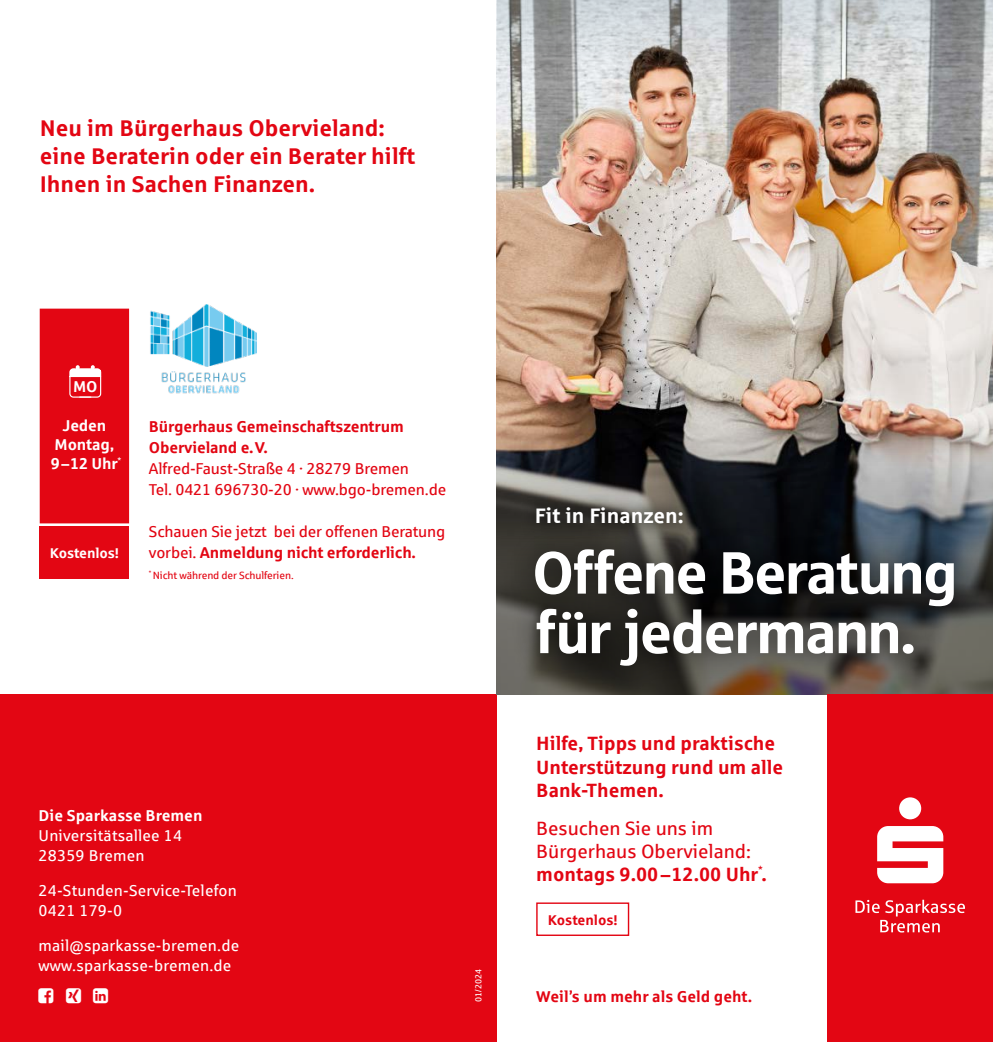
<style>
.page{position:relative;width:993px;height:1042px;background:#fff}
.page>*{position:absolute;margin:0;border:0;box-sizing:border-box;transform-origin:0 0}
.t1{font:59.5px/59.5px "Sparkasse Head";color:#fff}
.t2{font:700 22.75px/28px "Sparkasse Rg";color:#e30613}
.t3{font:700 21px "Sparkasse Rg";color:#fff}
.t4{font:19.25px/23.1px "Sparkasse Rg";color:#e30613}
.t5{font:700 19.25px/23.1px "Sparkasse Rg";color:#e30613}
.t6{font:15.75px/21px "Sparkasse Rg";letter-spacing:-.01em;color:#e30613}
.t7{font:15.75px/20.1px "Sparkasse Rg";letter-spacing:.01em;color:#fff}
.t8{font:700 15.75px/21px "Sparkasse Rg";letter-spacing:-.01em;color:#e30613}
.t9{font:700 15.75px/19.2px "Sparkasse Rg";letter-spacing:-.01em;color:#fff;text-align:center}
.t10{font:700 14.17px "Sparkasse Rg";letter-spacing:-.005em;color:#e30613}
.t11{font:700 14.17px "Sparkasse Rg";letter-spacing:-.01em;color:#fff}
.t12{font:10.5px "Sparkasse Rg";letter-spacing:-.01em;color:#e30613}
.t13{font:8.75px "Sparkasse Rg";letter-spacing:.005em;color:#fff}
.s1{font-weight:700}
</style>
<div class="page">
<div style="left:0;top:694px;width:496px;height:348px;background:#e30613"></div>
<img style="left:496px;top:0;width:496px;height:400px">
<svg style="left:497px;top:0;width:495px;height:121px;background:#b8b5b3"></svg>
<img style="left:496px;top:400px;width:496px;height:294px">
<div style="left:827px;top:694px;width:165px;height:348px;background:#e30613"></div>
<svg style="left:877px;top:797px;width:66px;height:86px"></svg>
<svg style="left:855px;top:900px;width:109px;height:32px"></svg>
<div style="left:507px;top:521px;width:474px;height:172px;background:#000;opacity:.5"></div>
<div style="left:520px;top:492px;width:177px;height:48px;background:#000;opacity:.75"></div>
<div style="left:536px;top:902px;width:93px;height:34px;border:1px solid #e30613"></div>
<img style="left:150px;top:305px;width:106px;height:88px">
<div style="left:40px;top:309px;width:89px;height:214px;background:#e30613"></div>
<svg style="left:69px;top:365px;width:33px;height:33px"></svg>
<div style="left:40px;top:526px;width:89px;height:53px;background:#e30613"></div>
<h2 class="t2" style="left:40px;top:113px;width:377px">Neu im Bürgerhaus Obervieland: eine Beraterin oder ein Berater hilft<br>Ihnen in Sachen Finanzen.</h2>
<p class="t9" style="left:73px;top:377px;width:26px">MO</p>
<p class="t9" style="left:51px;top:415px;width:72px">Jeden<br>Montag,<br>9–12 Uhr<sup>*</sup></p>
<p class="t11" style="left:50px;top:544px;width:71px">Kostenlos!</p>
<p class="t8" style="left:149px;top:415px;width:256px">Bürgerhaus Gemeinschaftszentrum<br>Obervieland e.V.</p>
<p class="t6" style="left:149px;top:457px;width:299px">Alfred-Faust-Straße 4 · 28279 Bremen<br>Tel. 0421 696730-20 · www.bgo-bremen.de</p>
<p class="t6" style="left:149px;top:520px;width:298px">Schauen Sie jetzt bei der offenen Beratung vorbei. <span class="s1">Anmeldung nicht erforderlich.</span></p>
<p class="t12" style="left:149px;top:569px;width:146px"><sup>*</sup> Nicht während der Schulferien.</p>
<p class="t9" style="left:39px;top:805px;width:165px">Die Sparkasse Bremen</p>
<p class="t7" style="left:39px;top:825px;width:145px">Universitätsallee 14<br>28359 Bremen</p>
<p class="t7" style="left:39px;top:880px;width:200px">24-Stunden-Service-Telefon<br>0421 179-0</p>
<p class="t7" style="left:39px;top:935px;width:202px">mail@sparkasse-bremen.de www.sparkasse-bremen.de</p>
<p class="t13" style="left:473px;top:1002px;width:35px;rotate:-90deg">01/2024</p>
<h3 class="t3" style="left:535px;top:503px;width:150px">Fit in Finanzen:</h3>
<h1 class="t1" style="left:532px;top:541px;width:425px">Offene Beratung für jedermann.</h1>
<p class="t5" style="left:536px;top:731px;width:248px">Hilfe, Tipps und praktische<br>Unterstützung rund um alle<br>Bank-Themen.</p>
<p class="t4" style="left:536px;top:816px;width:232px">Besuchen Sie uns im<br>Bürgerhaus Obervieland: <span class="s1">montags 9.00 –12.00 Uhr</span><sup>*</sup><span class="s1">.</span></p>
<p class="t10" style="left:547px;top:910px;width:72px">Kostenlos!</p>
<p class="t8" style="left:536px;top:985px;width:217px">Weil’s um mehr als Geld geht.</p>
</div>
